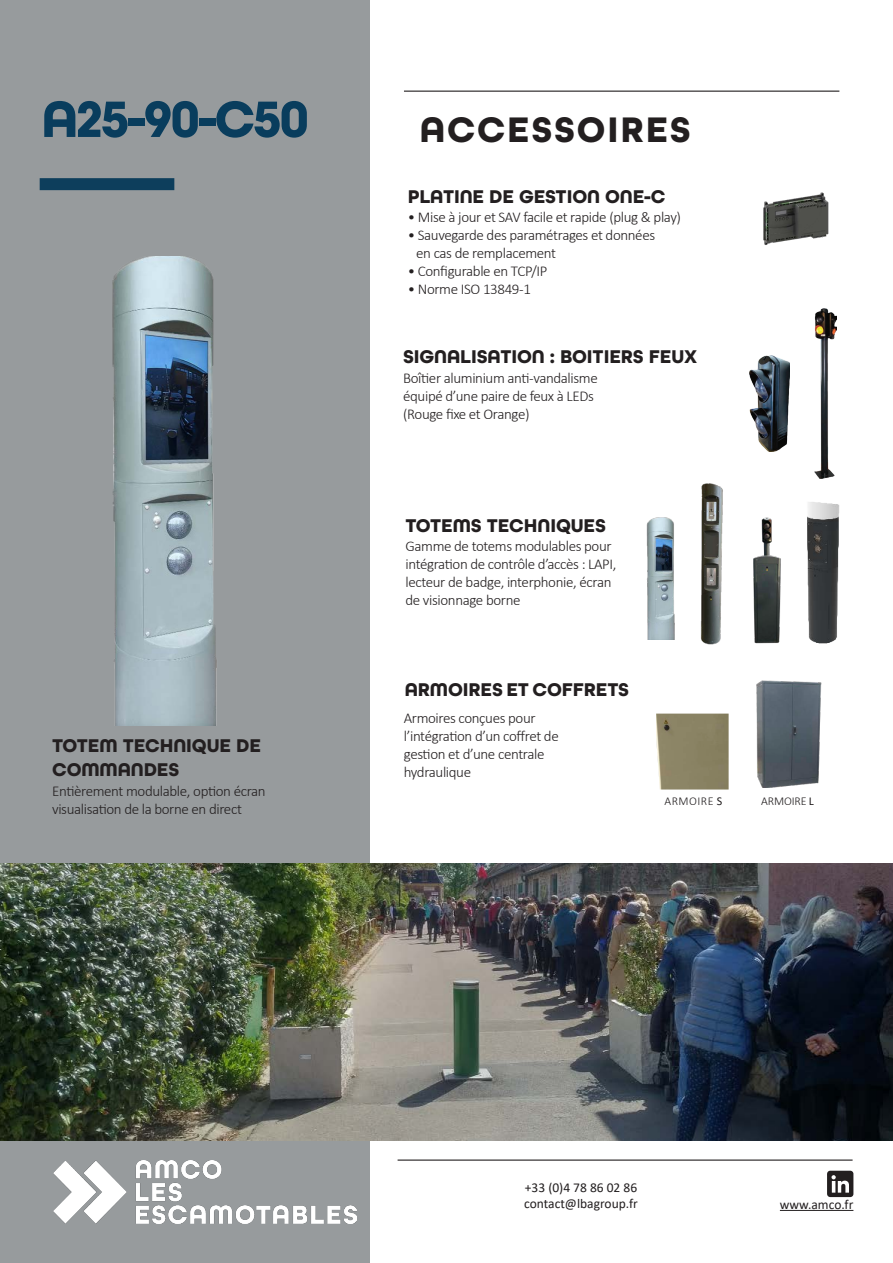
<style>
.page{position:relative;width:893px;height:1263px;background:#fff}
.page>*{position:absolute;margin:0;border:0;box-sizing:border-box;transform-origin:0 0}
.t1{font:700 54px "All Round Gothic";letter-spacing:-.04em;color:#093d5d}
.t2{font:700 37.5px "All Round Gothic";letter-spacing:.05em;color:#231f20}
.t3{font:700 19.5px/24px "All Round Gothic";letter-spacing:-.005em;color:#231f20}
.t4{font:300 15px/18px "Calibri";letter-spacing:-.025em;color:#231f20}
.t5{font:13.5px/16.2px "Calibri";color:#231f20}
.t6{font:300 12px "Calibri";letter-spacing:.04em;color:#231f20}
.t7{font:300 12px "Calibri";letter-spacing:-.01em;color:#231f20}
.s1{font-weight:400}
</style>
<div class="page">
<hr style="left:404px;top:91px;width:435px;height:1px;background:#231f20">
<div style="left:0;top:0;width:370px;height:1263px;background:#979b9d"></div>
<hr style="left:398px;top:1159px;width:455px;height:2px;background:#231f20">
<svg style="left:827px;top:1171px;width:26px;height:26px"></svg>
<div style="left:40px;top:178px;width:134px;height:12px;background:#0d3e5c"></div>
<img style="left:53px;top:1161px;width:304px;height:62px">
<hr style="left:780px;top:1210px;width:73px;height:1px;background:#231f20">
<img style="left:750px;top:356px;width:39px;height:96px">
<img style="left:814px;top:309px;width:22px;height:169px">
<img style="left:763px;top:192px;width:66px;height:53px">
<img style="left:753px;top:517px;width:28px;height:127px">
<img style="left:807px;top:502px;width:33px;height:142px">
<img style="left:0;top:863px;width:893px;height:278px">
<img style="left:701px;top:483px;width:22px;height:162px">
<img style="left:112px;top:256px;width:105px;height:469px">
<img style="left:646px;top:517px;width:29px;height:122px">
<svg style="left:656px;top:680px;width:166px;height:110px"></svg>
<img style="left:656px;top:714px;width:73px;height:75px">
<h1 class="t1" style="left:42px;top:87px;width:269px">A25-90-C50</h1>
<p class="t3" style="left:52px;top:734px;width:210px">TOTEM TECHNIQUE DE<br>COMMANDES</p>
<p class="t4" style="left:52px;top:781px;width:215px">Entièrement modulable, option écran visualisation de la borne en direct</p>
<p class="t2" style="left:420px;top:107px;width:272px">ACCESSOIRES</p>
<p class="t3" style="left:408px;top:184px;width:259px">PLATINE DE GESTION ONE-C</p>
<p class="t4" style="left:408px;top:208px;width:275px">• Mise à jour et SAV facile et rapide (plug &amp; play)</p>
<p class="t4" style="left:408px;top:226px;width:249px">• Sauvegarde des paramétrages et données</p>
<p class="t4" style="left:416px;top:244px;width:141px">en cas de remplacement</p>
<p class="t4" style="left:408px;top:262px;width:141px">• Configurable en TCP/IP</p>
<p class="t4" style="left:408px;top:280px;width:125px">• Norme ISO 13849-1</p>
<p class="t3" style="left:403px;top:345px;width:295px">SIGNALISATION : BOITIERS FEUX</p>
<p class="t4" style="left:403px;top:369px;width:196px">Boîtier aluminium anti-vandalisme</p>
<p class="t4" style="left:403px;top:387px;width:192px">équipé d’une paire de feux à LEDs</p>
<p class="t4" style="left:403px;top:405px;width:128px">(Rouge fixe et Orange)</p>
<p class="t3" style="left:405px;top:514px;width:202px">TOTEMS TECHNIQUES</p>
<p class="t4" style="left:405px;top:537px;width:212px">Gamme de totems modulables pour intégration de contrôle d’accès : LAPI, lecteur de badge, interphonie, écran de visionnage borne</p>
<p class="t3" style="left:405px;top:678px;width:226px">ARMOIRES ET COFFRETS</p>
<p class="t4" style="left:404px;top:709px;width:156px">Armoires conçues pour l’intégration d’un coffret de gestion et d’une centrale hydraulique</p>
<p class="t6" style="left:664px;top:794px;width:59px">ARMOIRE <span class="s1">S</span></p>
<p class="t7" style="left:761px;top:794px;width:54px">ARMOIRE <span class="s1">L</span></p>
<p class="t5" style="left:524px;top:1179px;width:115px">+33 (0)4 78 86 02 86 contact@lbagroup.fr</p>
<p class="t5" style="left:780px;top:1196px;width:75px">www.amco.fr</p>
</div>
